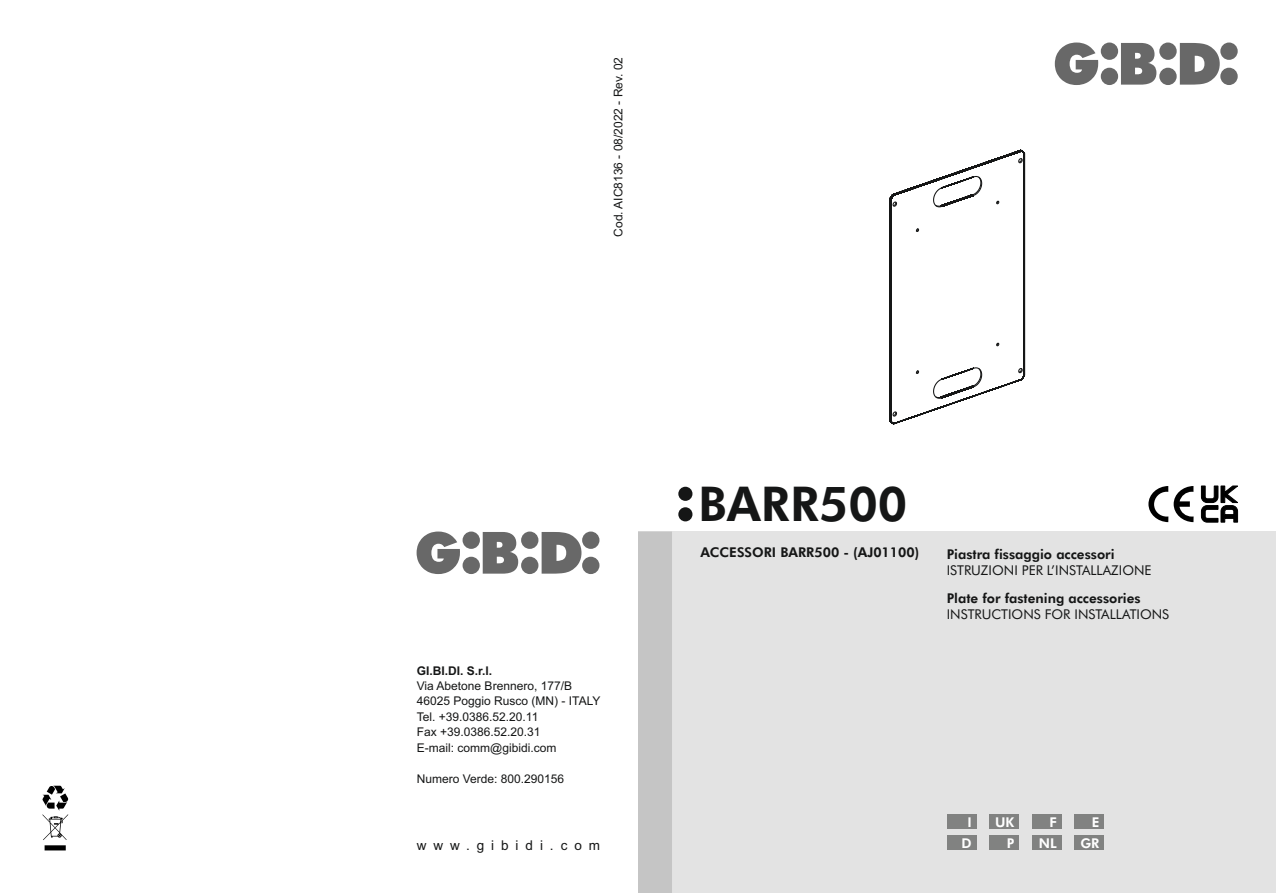
<style>
.page{position:relative;width:1276px;height:893px;background:#fff}
.page>*{position:absolute;margin:0;border:0;box-sizing:border-box;transform-origin:0 0}
.t1{font:800 48px "Futura BT";color:#151616}
.t2{font:800 13.5px "Futura BT";color:#151616}
.t3{font:13.5px "Futura BT";color:#151616}
.t4{font:13.5px "Arial";letter-spacing:.515em;color:#151616}
.t5{font:800 13.5px "Futura BT";color:#fff}
.t6{font:12px/15.5px "Arial";color:#151616}
.t7{font:700 12px "Arial";color:#151616}
</style>
<div class="page">
<div style="left:638px;top:531px;width:638px;height:362px;background:#e3e3e3"></div>
<svg style="left:678px;top:487px;width:14px;height:34px"></svg>
<svg style="left:1054px;top:43px;width:183px;height:42px"></svg>
<div style="left:638px;top:531px;width:34px;height:362px;background:#c5c5c5"></div>
<svg style="left:416px;top:531px;width:183px;height:43px"></svg>
<div style="left:946px;top:814px;width:30px;height:15px;background:#818281"></div>
<div style="left:989px;top:814px;width:30px;height:15px;background:#818281"></div>
<div style="left:1031px;top:814px;width:30px;height:15px;background:#818281"></div>
<div style="left:1074px;top:814px;width:30px;height:15px;background:#818281"></div>
<div style="left:946px;top:835px;width:30px;height:15px;background:#818281"></div>
<div style="left:989px;top:835px;width:30px;height:15px;background:#818281"></div>
<div style="left:1031px;top:835px;width:30px;height:15px;background:#818281"></div>
<div style="left:1074px;top:835px;width:30px;height:15px;background:#818281"></div>
<hr style="left:1024px;top:153px;width:1px;height:222px;background:#151616">
<hr style="left:890px;top:199px;width:1px;height:223px;background:#151616">
<hr style="left:889px;top:199px;width:1px;height:222px;background:#151616">
<svg style="left:915px;top:228px;width:5px;height:4px"></svg>
<svg style="left:889px;top:149px;width:137px;height:59px"></svg>
<svg style="left:996px;top:342px;width:4px;height:5px"></svg>
<svg style="left:889px;top:367px;width:137px;height:58px"></svg>
<svg style="left:1148px;top:486px;width:45px;height:36px"></svg>
<svg style="left:1201px;top:486px;width:37px;height:36px"></svg>
<svg style="left:43px;top:786px;width:25px;height:64px"></svg>
<p class="t6" style="left:612px;top:237px;width:181px;rotate:-90deg">Cod. AIC8136 - 08/2022 - Rev. 02</p>
<p class="t7" style="left:417px;top:666px;width:77px">GI.BI.DI. S.r.l.</p>
<p class="t6" style="left:417px;top:695px;width:185px">46025 Poggio Rusco (MN) - ITALY<br>Tel. +39.0386.52.20.11<br>Fax +39.0386.52.20.31<br>E-mail: comm@gibidi.com</p>
<p class="t6" style="left:417px;top:772px;width:149px">Numero Verde: 800.290156</p>
<p class="t6" style="left:417px;top:679px;width:157px">Via Abetone Brennero, 177/B</p>
<p class="t4" style="left:417px;top:840px;width:185px">www.gibidi.com</p>
<h1 class="t1" style="left:698px;top:484px;width:211px">BARR500</h1>
<p class="t2" style="left:700px;top:547px;width:220px">ACCESSORI BARR500 - (AJ01100)</p>
<p class="t2" style="left:946px;top:548px;width:169px">Piastra fissaggio accessori</p>
<p class="t3" style="left:946px;top:564px;width:206px">ISTRUZIONI PER L’INSTALLAZIONE</p>
<p class="t2" style="left:946px;top:592px;width:195px">Plate for fastening accessories</p>
<p class="t3" style="left:946px;top:608px;width:224px">INSTRUCTIONS FOR INSTALLATIONS</p>
<p class="t5" style="left:967px;top:816px;width:6px">I</p>
<p class="t5" style="left:995px;top:816px;width:21px">UK</p>
<p class="t5" style="left:1049px;top:816px;width:9px">F</p>
<p class="t5" style="left:1091px;top:816px;width:9px">E</p>
<p class="t5" style="left:961px;top:838px;width:12px">D</p>
<p class="t5" style="left:1006px;top:838px;width:9px">P</p>
<p class="t5" style="left:1039px;top:838px;width:19px">NL</p>
<p class="t5" style="left:1080px;top:838px;width:21px">GR</p>
</div>
